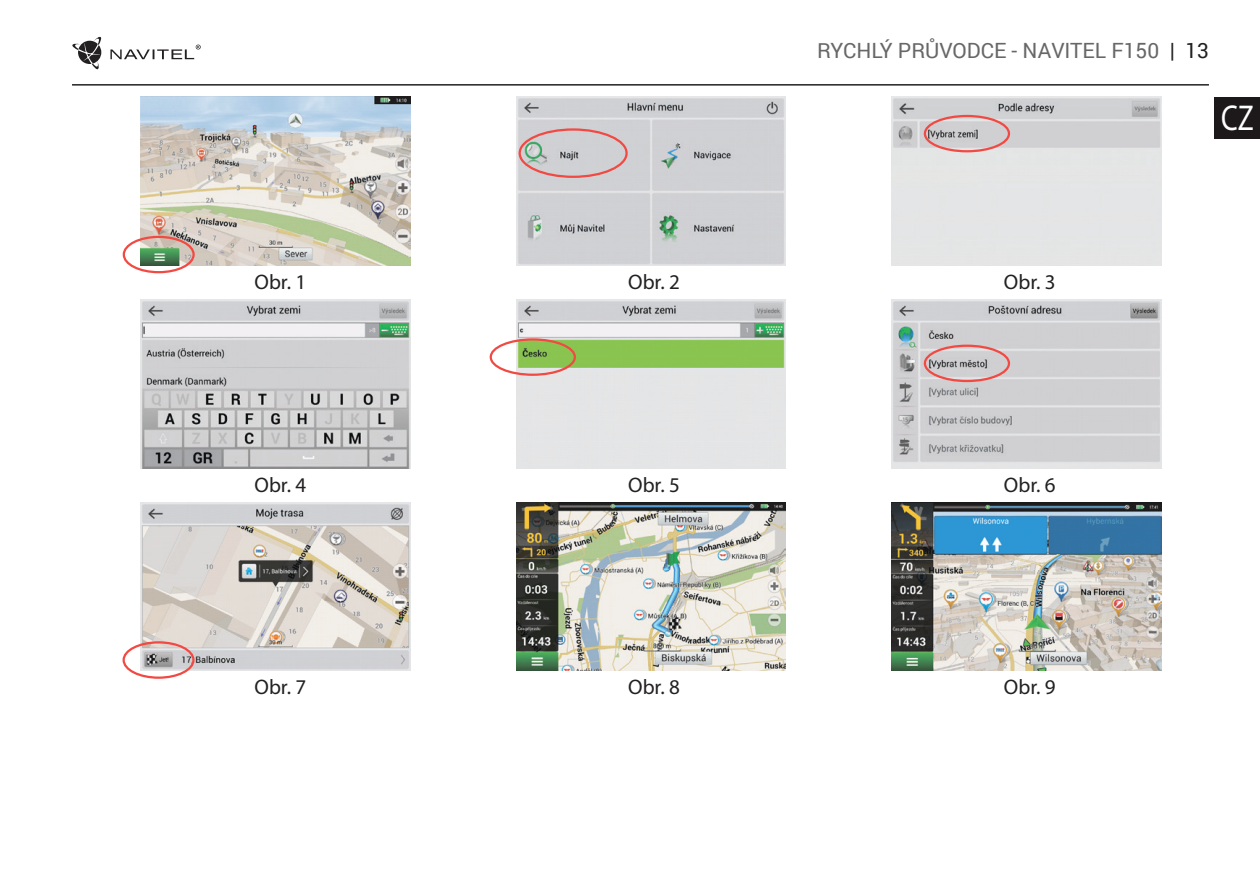
<style>
.page{position:relative;width:1260px;height:893px;background:#fff}
.page>*{position:absolute;margin:0;border:0;box-sizing:border-box;transform-origin:0 0}
.t1{font:36px "Myriad Pro";color:#fff;scale:.8 1}
.t2{font:21px "Myriad Pro";color:#222020}
.t3{font:21px "Roboto";color:#676767}
.s1{color:#222020}
</style>
<div class="page">
<hr style="left:72px;top:84px;width:1136px;height:2px;background:#222020">
<svg style="left:110px;top:45px;width:91px;height:14px"></svg>
<svg style="left:72px;top:36px;width:30px;height:34px"></svg>
<div style="left:1214px;top:97px;width:45px;height:41px;background:#1d1819"></div>
<img style="left:141px;top:97px;width:269px;height:168px">
<img style="left:516px;top:97px;width:269px;height:168px">
<img style="left:891px;top:97px;width:270px;height:168px">
<img style="left:141px;top:299px;width:269px;height:169px">
<img style="left:516px;top:299px;width:269px;height:169px">
<img style="left:891px;top:299px;width:270px;height:169px">
<img style="left:141px;top:502px;width:269px;height:168px">
<img style="left:516px;top:502px;width:269px;height:168px">
<img style="left:891px;top:502px;width:270px;height:168px">
<div style="left:923px;top:115px;width:87px;height:37px;border:2px solid #f24942;border-radius:50%"></div>
<div style="left:518px;top:128px;width:109px;height:50px;border:2px solid #f24942;border-radius:50%"></div>
<div style="left:923px;top:344px;width:87px;height:38px;border:2px solid #f24942;border-radius:50%"></div>
<div style="left:489px;top:338px;width:87px;height:37px;border:2px solid #f24942;border-radius:50%"></div>
<div style="left:122px;top:641px;width:72px;height:37px;border:2px solid #f24942;border-radius:50%"></div>
<div style="left:123px;top:236px;width:72px;height:37px;border:2px solid #f24942;border-radius:50%"></div>
<p class="t3" style="left:817px;top:36px;width:393px">RYCHLÝ PRŮVODCE - NAVITEL F150 <span class="s1">| 13</span></p>
<h1 class="t1" style="left:1220px;top:96px;width:42px">CZ</h1>
<p class="t2" style="left:254px;top:268px;width:53px">Obr. 1</p>
<p class="t2" style="left:628px;top:268px;width:53px">Obr. 2</p>
<p class="t2" style="left:1003px;top:268px;width:53px">Obr. 3</p>
<p class="t2" style="left:254px;top:471px;width:53px">Obr. 4</p>
<p class="t2" style="left:628px;top:471px;width:53px">Obr. 5</p>
<p class="t2" style="left:1003px;top:471px;width:53px">Obr. 6</p>
<p class="t2" style="left:254px;top:674px;width:53px">Obr. 7</p>
<p class="t2" style="left:628px;top:674px;width:53px">Obr. 8</p>
<p class="t2" style="left:1003px;top:674px;width:53px">Obr. 9</p>
</div>
